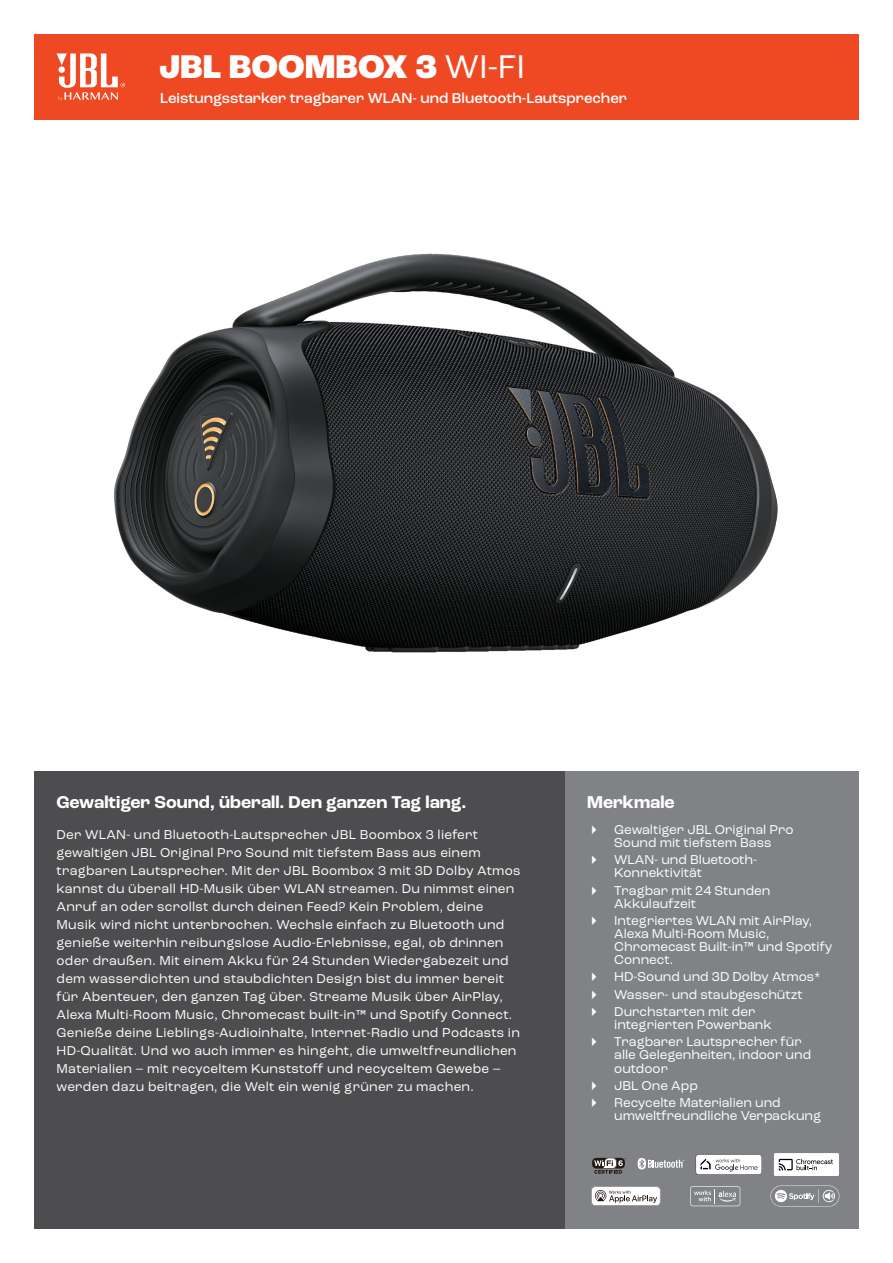
<style>
.page{position:relative;width:893px;height:1263px;background:#fff}
.page>*{position:absolute;margin:0;border:0;box-sizing:border-box;transform-origin:0 0}
.t1{font:800 34.5px "Roc Grotesk";color:#fff}
.t2{font:700 18px "Roc Grotesk";color:#fff}
.t3{font:500 15px "Roc Grotesk";color:#fff}
.t4{font:13.5px/18px "Roc Grotesk";letter-spacing:.02em;color:#fff}
.t5{font:13.5px/13px "Roc Grotesk";color:#fff}
.s1{font-weight:400}
</style>
<div class="page">
<img style="left:114px;top:253px;width:664px;height:400px">
<div style="left:565px;top:772px;width:294px;height:457px;background:#808285"></div>
<div style="left:34px;top:772px;width:531px;height:457px;background:#4d4d4f"></div>
<div style="left:34px;top:34px;width:825px;height:85px;background:#ef4923"></div>
<svg style="left:57px;top:53px;width:68px;height:48px"></svg>
<svg style="left:770px;top:1185px;width:70px;height:21px"></svg>
<svg style="left:690px;top:1186px;width:50px;height:20px"></svg>
<svg style="left:591px;top:1186px;width:69px;height:19px"></svg>
<div style="left:774px;top:1153px;width:65px;height:23px;background:#fff;border-radius:2px"></div>
<svg style="left:779px;top:1159px;width:54px;height:11px"></svg>
<div style="left:592px;top:1158px;width:24px;height:10px;background:#231915;border-radius:4px"></div>
<svg style="left:594px;top:1158px;width:32px;height:16px"></svg>
<svg style="left:638px;top:1158px;width:46px;height:11px"></svg>
<div style="left:696px;top:1154px;width:66px;height:21px;background:#bdbdbf;border-radius:3px"></div>
<div style="left:696px;top:1155px;width:65px;height:19px;background:#fff;border-radius:3px"></div>
<svg style="left:700px;top:1158px;width:58px;height:13px"></svg>
<h1 class="t1" style="left:159px;top:45px;width:368px">JBL BOOMBOX 3 <span class="s1">WI-FI</span></h1>
<p class="t3" style="left:160px;top:89px;width:468px">Leistungsstarker tragbarer WLAN- und Bluetooth-Lautsprecher</p>
<h2 class="t2" style="left:57px;top:791px;width:411px">Gewaltiger Sound, überall. Den ganzen Tag lang.</h2>
<p class="t4" style="left:57px;top:825px;width:465px">Der WLAN- und Bluetooth-Lautsprecher JBL Boombox 3 liefert gewaltigen JBL Original Pro Sound mit tiefstem Bass aus einem tragbaren Lautsprecher. Mit der JBL Boombox 3 mit 3D Dolby Atmos kannst du überall HD-Musik über WLAN streamen. Du nimmst einen Anruf an oder scrollst durch deinen Feed? Kein Problem, deine Musik wird nicht unterbrochen. Wechsle einfach zu Bluetooth und genieße weiterhin reibungslose Audio-Erlebnisse, egal, ob drinnen oder draußen. Mit einem Akku für 24 Stunden Wiedergabezeit und dem wasserdichten und staubdichten Design bist du immer bereit für Abenteuer, den ganzen Tag über. Streame Musik über AirPlay, Alexa Multi-Room Music, Chromecast built-in™ und Spotify Connect.<br>Genieße deine Lieblings-Audioinhalte, Internet-Radio und Podcasts in HD-Qualität. Und wo auch immer es hingeht, die umweltfreundlichen Materialien – mit recyceltem Kunststoff und recyceltem Gewebe – werden dazu beitragen, die Welt ein wenig grüner zu machen.</p>
<h2 class="t2" style="left:587px;top:791px;width:89px">Merkmale</h2>
<p class="t5" style="left:614px;top:823px;width:181px">Gewaltiger JBL Original Pro<br>Sound mit tiefstem Bass</p>
<p class="t5" style="left:614px;top:853px;width:144px">WLAN- und Bluetooth-<br>Konnektivität</p>
<p class="t5" style="left:614px;top:884px;width:158px">Tragbar mit 24 Stunden<br>Akkulaufzeit</p>
<p class="t5" style="left:614px;top:914px;width:220px">Integriertes WLAN mit AirPlay,<br>Alexa Multi-Room Music,<br>Chromecast Built-in™ und Spotify<br>Connect.</p>
<p class="t5" style="left:614px;top:968px;width:208px;line-height:17.2px">HD-Sound und 3D Dolby Atmos*<br>Wasser- und staubgeschützt<br>Durchstarten mit der</p>
<p class="t5" style="left:614px;top:1016px;width:189px;line-height:17.2px">integrierten Powerbank<br>Tragbarer Lautsprecher für</p>
<p class="t5" style="left:614px;top:1048px;width:198px">alle Gelegenheiten, indoor und outdoor</p>
<p class="t5" style="left:614px;top:1077px;width:168px;line-height:17.2px">JBL One App<br>Recycelte Materialien und</p>
<p class="t5" style="left:614px;top:1109px;width:208px">umweltfreundliche Verpackung</p>
</div>
